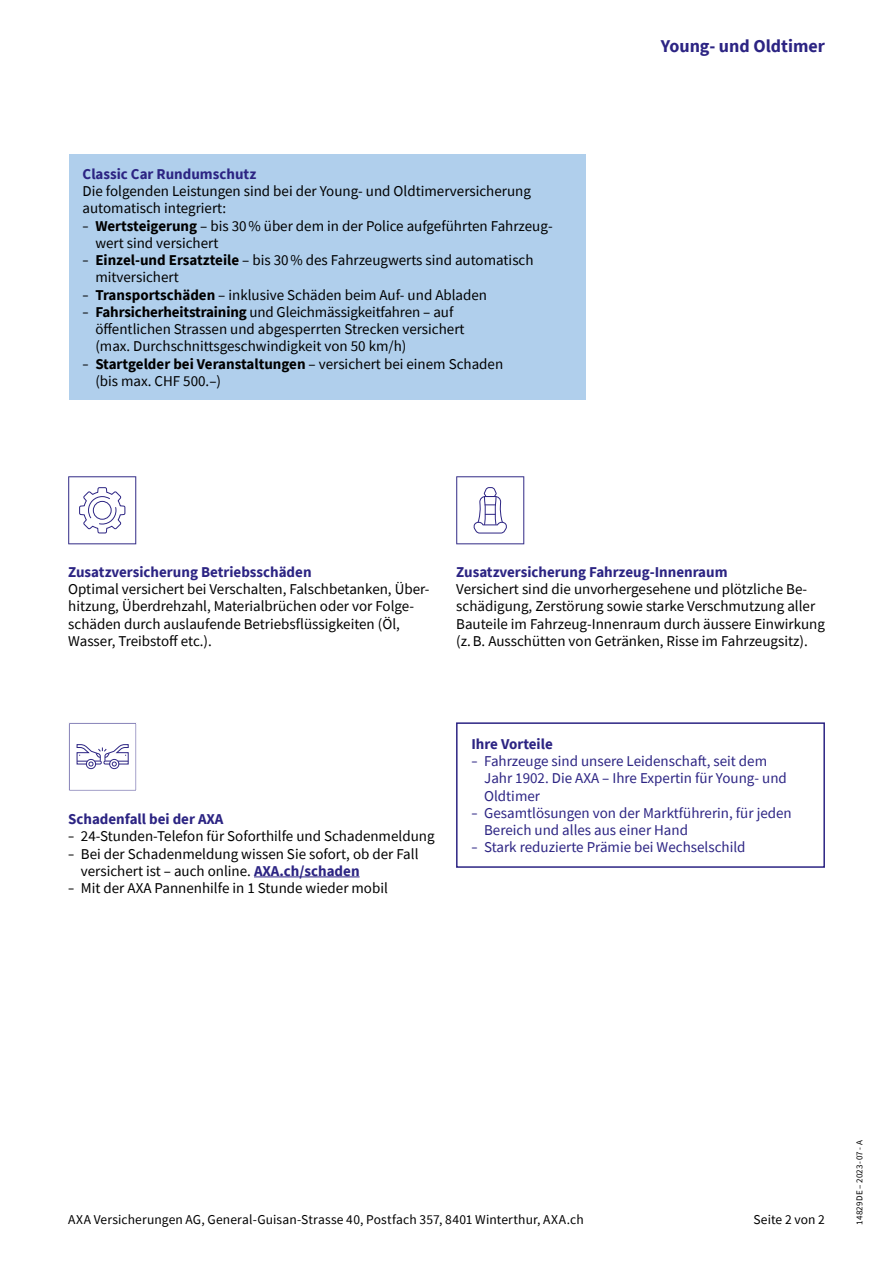
<style>
.page{position:relative;width:893px;height:1263px;background:#fff}
.page>*{position:absolute;margin:0;border:0;box-sizing:border-box;transform-origin:0 0}
.t1{font:700 18px "Source Sans Pro";color:#2c2483}
.t2{font:15px/17.2px "Source Sans Pro";color:#000}
.t3{font:15px "Source Sans Pro";color:#2c2483}
.t4{font:700 15px "Source Sans Pro";color:#2c2483}
.t5{font:700 15px "Source Sans Pro";color:#000}
.t6{font:13.5px "Source Sans Pro";letter-spacing:.01em;color:#000}
.t7{font:9px "Source Sans Pro";letter-spacing:.025em;color:#000}
.s1{font-weight:700}
.s2{font-weight:400}
.s3{font-weight:700;color:#2c2483}
</style>
<div class="page">
<div style="left:69px;top:154px;width:516px;height:246px;background:#b0cfec"></div>
<svg style="left:68px;top:476px;width:68px;height:68px"></svg>
<hr style="left:254px;top:876px;width:106px;height:1px;background:#2c2483">
<svg style="left:76px;top:744px;width:53px;height:26px"></svg>
<div style="left:68px;top:722px;width:69px;height:69px;border:1px solid #fff"></div>
<div style="left:456px;top:722px;width:369px;height:146px;border:2px solid #2c2483"></div>
<svg style="left:456px;top:476px;width:68px;height:68px"></svg>
<p class="t4" style="left:83px;top:164px;width:175px">Classic Car Rundumschutz</p>
<p class="t2" style="left:83px;top:182px;width:450px">Die folgenden Leistungen sind bei der Young- und Oldtimerversicherung</p>
<p class="t2" style="left:83px;top:200px;width:145px">automatisch integriert:</p>
<p class="t2" style="left:83px;top:217px;width:472px">؞ <span class="s1">Wertsteigerung</span> – bis 30% über dem in der Police aufgeführten Fahrzeug-</p>
<p class="t2" style="left:95px;top:234px;width:125px">wert sind versichert</p>
<p class="t2" style="left:83px;top:251px;width:452px">؞ <span class="s1">Einzel-und Ersatzteile</span> – bis 30% des Fahrzeugwerts sind automatisch</p>
<p class="t2" style="left:95px;top:269px;width:85px">mitversichert</p>
<p class="t2" style="left:83px;top:286px;width:406px">؞ <span class="s1">Transportschäden</span> – inklusive Schäden beim Auf- und Abladen</p>
<p class="t2" style="left:83px;top:303px;width:372px">؞ <span class="s1">Fahrsicherheitstraining</span> und Gleichmässigkeitfahren – auf</p>
<p class="t2" style="left:95px;top:320px;width:371px">öffentlichen Strassen und abgesperrten Strecken versichert</p>
<p class="t2" style="left:95px;top:338px;width:313px">(max. Durchschnittsgeschwindigkeit von 50 km/h)</p>
<p class="t5" style="left:83px;top:354px;width:422px"><span class="s2">؞</span> Startgelder bei Veranstaltungen <span class="s2">– versichert bei einem Schaden</span></p>
<p class="t2" style="left:95px;top:372px;width:127px">(bis max. CHF 500.–)</p>
<p class="t1" style="left:661px;top:34px;width:166px">Young- und Oldtimer</p>
<p class="t4" style="left:68px;top:562px;width:245px">Zusatzversicherung Betriebsschäden</p>
<p class="t2" style="left:68px;top:580px;width:363px">Optimal versichert bei Verschalten, Falschbetanken, Über&shy;hitzung, Überdrehzahl, Materialbrüchen oder vor Folge&shy;schäden durch auslaufende Betriebsflüssigkeiten (Öl, Wasser, Treibstoff etc.).</p>
<p class="t4" style="left:456px;top:562px;width:273px">Zusatzversicherung Fahrzeug-Innenraum</p>
<p class="t2" style="left:456px;top:580px;width:370px">Versichert sind die unvorhergesehene und plötzliche Be&shy;schädigung, Zerstörung sowie starke Verschmutzung aller Bauteile im Fahrzeug-Innenraum durch äussere Einwirkung (z.B. Ausschütten von Getränken, Risse im Fahrzeugsitz).</p>
<p class="t4" style="left:68px;top:809px;width:157px">Schadenfall bei der AXA</p>
<p class="t2" style="left:68px;top:827px;width:368px">؞ 24-Stunden-Telefon für Soforthilfe und Schadenmeldung</p>
<p class="t2" style="left:68px;top:845px;width:352px">؞ Bei der Schadenmeldung wissen Sie sofort, ob der Fall</p>
<p class="t2" style="left:81px;top:862px;width:280px">versichert ist – auch online. <span class="s3">AXA.ch/schaden</span></p>
<p class="t2" style="left:68px;top:879px;width:321px">؞ Mit der AXA Pannenhilfe in 1 Stunde wieder mobil</p>
<p class="t4" style="left:471px;top:734px;width:83px">Ihre Vorteile</p>
<p class="t3" style="left:471px;top:752px;width:297px">؞ Fahrzeuge sind unsere Leidenschaft, seit dem</p>
<p class="t3" style="left:484px;top:769px;width:304px">Jahr 1902. Die AXA – Ihre Expertin für Young- und</p>
<p class="t3" style="left:484px;top:786px;width:57px">Oldtimer</p>
<p class="t3" style="left:471px;top:803px;width:322px">؞ Gesamtlösungen von der Marktführerin, für jeden</p>
<p class="t3" style="left:484px;top:821px;width:205px">Bereich und alles aus einer Hand</p>
<p class="t3" style="left:471px;top:838px;width:276px">؞ Stark reduzierte Prämie bei Wechselschild</p>
<p class="t6" style="left:68px;top:1211px;width:517px">AXA Versicherungen AG, General-Guisan-Strasse 40, Postfach 357, 8401 Winterthur, AXA.ch</p>
<p class="t6" style="left:753px;top:1211px;width:73px">Seite 2 von 2</p>
<p class="t7" style="left:854px;top:1225px;width:86px;rotate:-90deg">14829DE – 2023-07 - A</p>
</div>
